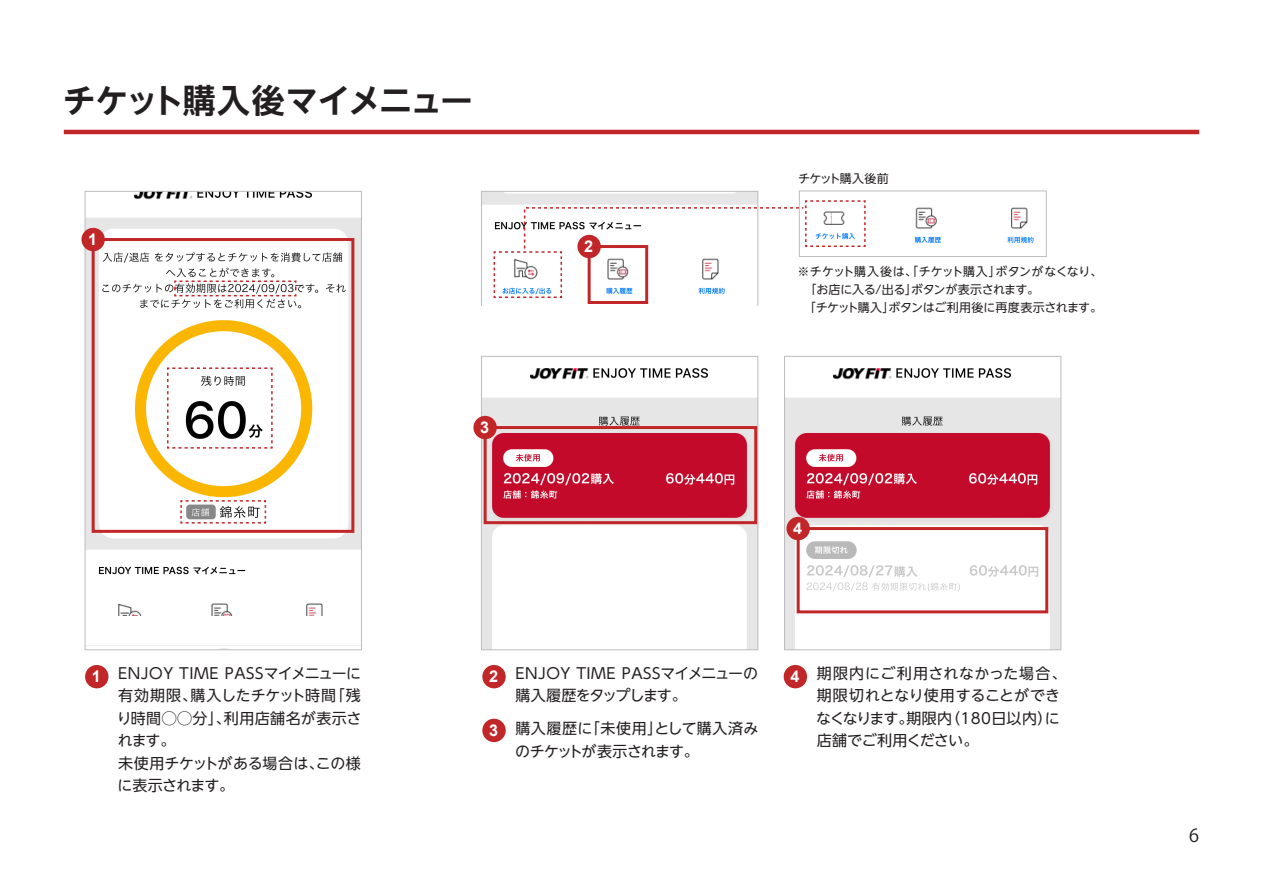
<style>
.page{position:relative;width:1263px;height:893px;background:#fff}
.page>*{position:absolute;margin:0;border:0;box-sizing:border-box;transform-origin:0 0}
.t1{font:700 33px "UD Shin Go NT Pro De";letter-spacing:-.055em;color:#231f20}
.t2{font:18px "Koz Go Pr 6 N";color:#231f20}
.t3{font:700 16.2px "Arial";color:#fff}
.t4{font:15px/22.5px "UD Shin Go NT Pro";letter-spacing:.01em;color:#231f20}
.t5{font:15px "UD Shin Go NT Pro";letter-spacing:.035em;color:#231f20}
.t6{font:12px "UD Shin Go NT Pro";letter-spacing:-.03em;color:#231f20}
.t7{font:12px "UD Shin Go NT Pro";letter-spacing:-.05em;color:#231f20}
</style>
<div class="page">
<img style="left:786px;top:368px;width:273px;height:280px">
<div style="left:800px;top:606px;width:248px;height:44px;background:#fff"></div>
<div style="left:784px;top:356px;width:277px;height:294px;border:1px solid #bcbdc0"></div>
<img style="left:801px;top:531px;width:240px;height:63px">
<div style="left:482px;top:719px;width:24px;height:23px;background:#c12729;border-radius:50%"></div>
<div style="left:482px;top:665px;width:24px;height:23px;background:#c12729;border-radius:50%"></div>
<div style="left:85px;top:665px;width:23px;height:23px;background:#c12729;border-radius:50%"></div>
<hr style="left:64px;top:130px;width:1135px;height:4px;background:#c12729">
<img style="left:87px;top:193px;width:273px;height:453px">
<div style="left:85px;top:191px;width:277px;height:459px;border:1px solid #bcbdc0"></div>
<div style="left:481px;top:191px;width:277px;height:117px;border:1px solid #bcbdc0"></div>
<img style="left:483px;top:368px;width:273px;height:280px">
<div style="left:500px;top:539px;width:241px;height:111px;background:#fff"></div>
<div style="left:481px;top:356px;width:277px;height:294px;border:1px solid #bcbdc0"></div>
<div style="left:784px;top:665px;width:23px;height:23px;background:#c12729;border-radius:50%"></div>
<div style="left:92px;top:238px;width:262px;height:295px;border:3px solid #c12729"></div>
<div style="left:81px;top:228px;width:24px;height:23px;background:#c12729;border-radius:50%"></div>
<div style="left:484px;top:426px;width:273px;height:98px;border:3px solid #c12729"></div>
<div style="left:473px;top:416px;width:24px;height:23px;background:#c12729;border-radius:50%"></div>
<div style="left:797px;top:527px;width:251px;height:86px;border:3px solid #c12729"></div>
<div style="left:786px;top:517px;width:24px;height:23px;background:#c12729;border-radius:50%"></div>
<div style="left:474px;top:306px;width:293px;height:21px;background:#fff"></div>
<div style="left:588px;top:245px;width:60px;height:59px;border:3px solid #c12729"></div>
<svg style="left:173px;top:280px;width:124px;height:17px"></svg>
<svg style="left:166px;top:367px;width:107px;height:82px"></svg>
<svg style="left:180px;top:499px;width:87px;height:25px"></svg>
<img style="left:798px;top:190px;width:249px;height:53px">
<svg style="left:493px;top:200px;width:373px;height:99px"></svg>
<div style="left:799px;top:191px;width:248px;height:66px;border:1px solid #bcbdc0"></div>
<h1 class="t1" style="left:63px;top:73px;width:412px">チケット購入後マイメニュー</h1>
<p class="t3" style="left:88px;top:228px;width:11px">1</p>
<p class="t3" style="left:480px;top:416px;width:11px">3</p>
<p class="t3" style="left:584px;top:235px;width:11px">2</p>
<p class="t7" style="left:798px;top:169px;width:92px">チケット購入後前</p>
<p class="t6" style="left:797px;top:261px;width:306px">※チケット購入後は、「チケット購入」ボタンがなくなり、</p>
<p class="t6" style="left:804px;top:279px;width:236px">「お店に入る/出る」ボタンが表示されます。</p>
<p class="t6" style="left:797px;top:297px;width:306px">　「チケット購入」ボタンはご利用後に再度表示されます。</p>
<p class="t3" style="left:793px;top:517px;width:11px">4</p>
<p class="t3" style="left:92px;top:665px;width:11px">1</p>
<p class="t4" style="left:816px;top:661px;width:252px">期限内にご利用されなかった場合、期限切れとなり使用することができなくなります。期限内（180日以内）に店舗でご利用ください。</p>
<p class="t5" style="left:118px;top:661px;width:245px">ENJOY TIME PASSマイメニューに</p>
<p class="t3" style="left:489px;top:665px;width:11px">2</p>
<p class="t4" style="left:117px;top:684px;width:246px">有効期限、購入したチケット時間「残り時間◯◯分」、利用店舗名が表示されます。<br>未使用チケットがある場合は、この様に表示されます。</p>
<p class="t4" style="left:515px;top:661px;width:244px">ENJOY TIME PASSマイメニューの購入履歴をタップします。</p>
<p class="t4" style="left:515px;top:717px;width:245px">購入履歴に「未使用」として購入済みのチケットが表示されます。</p>
<p class="t3" style="left:790px;top:665px;width:11px">4</p>
<p class="t3" style="left:489px;top:719px;width:11px">3</p>
<p class="t2" style="left:1189px;top:825px;width:11px">6</p>
</div>
